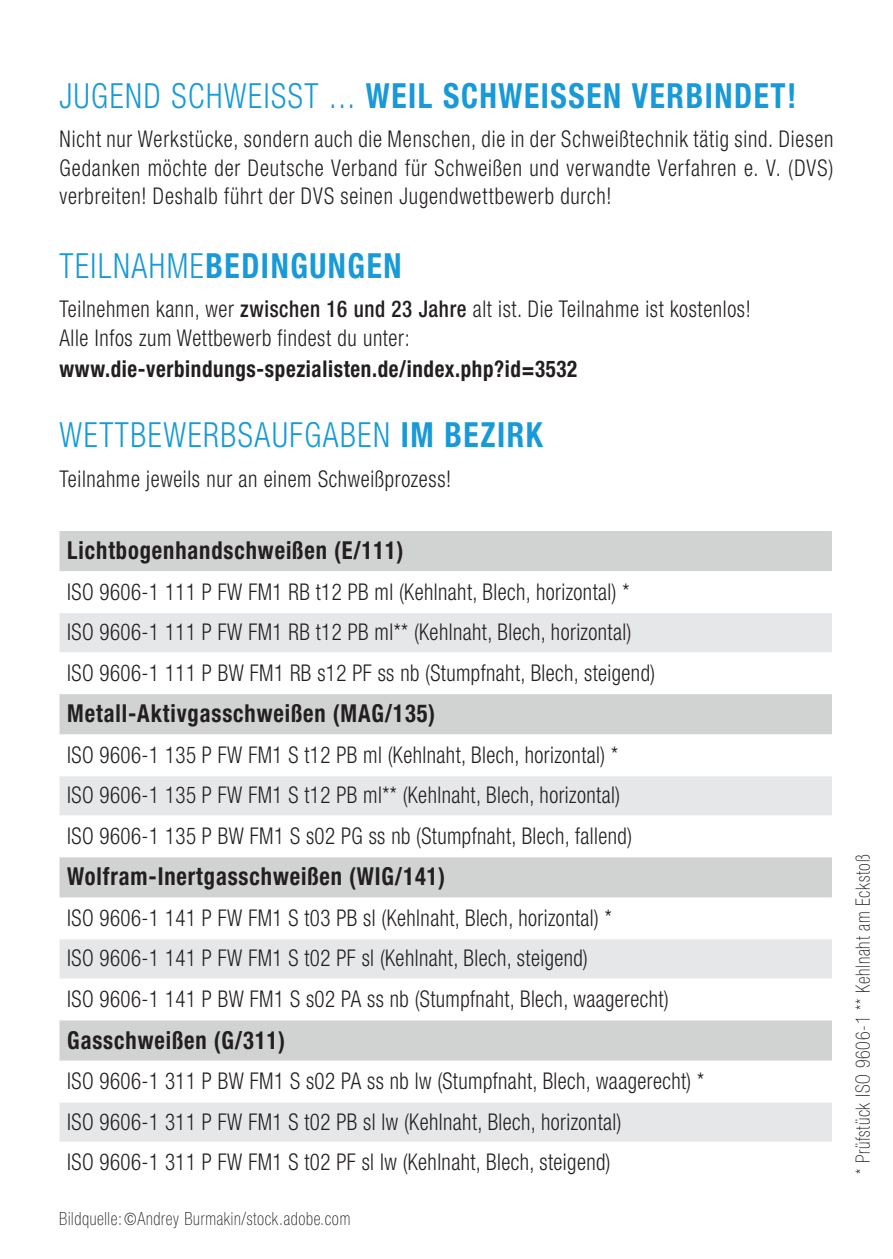
<style>
.page{position:relative;width:893px;height:1259px;background:#fff}
.page>*{position:absolute;margin:0;border:0;box-sizing:border-box;transform-origin:0 0}
.t1{font:700 condensed 34.8px "Helvetica Neue LT Std";letter-spacing:.05em;color:#179ad7;scale:.91 1}
.t2{font:300 condensed 34.8px "Helvetica Neue LT Std";letter-spacing:.05em;color:#179ad7;scale:.91 1}
.t3{font:700 condensed 24.6px "Helvetica Neue LT Std";letter-spacing:.04em;color:#231f20;scale:.91 1}
.t4{font:300 condensed 23.1px/40.5px "Helvetica Neue LT Std";letter-spacing:.02em;color:#231f20;scale:.91 1}
.t5{font:700 condensed 23.1px "Helvetica Neue LT Std";letter-spacing:.03em;color:#231f20;scale:.91 1}
.t6{font:100 condensed 19.8px "Helvetica Neue LT Std";letter-spacing:.04em;color:#231f20;scale:.91 1}
.t7{font:100 condensed 18.3px "Helvetica Neue LT Std";letter-spacing:.04em;color:#231f20;scale:.91 1}
.s1{font-weight:300}
.s2{font-weight:500}
.s3{font-weight:700}
.s4{font-family:"Corporate S";font-weight:300;font-stretch:normal}
</style>
<div class="page">
<div style="left:60px;top:531px;width:772px;height:40px;background:#d1d2d2"></div>
<svg style="left:60px;top:613px;width:772px;height:528px"></svg>
<hr style="left:58px;top:652px;width:775px;height:1px;background:#fff">
<hr style="left:58px;top:692px;width:775px;height:2px;background:#fff">
<hr style="left:58px;top:734px;width:775px;height:2px;background:#fff">
<hr style="left:58px;top:775px;width:775px;height:1px;background:#fff">
<hr style="left:58px;top:815px;width:775px;height:2px;background:#fff">
<hr style="left:58px;top:856px;width:775px;height:1px;background:#fff">
<hr style="left:58px;top:897px;width:775px;height:2px;background:#fff">
<hr style="left:58px;top:938px;width:775px;height:1px;background:#fff">
<hr style="left:58px;top:978px;width:775px;height:2px;background:#fff">
<hr style="left:58px;top:1019px;width:775px;height:1px;background:#fff">
<hr style="left:58px;top:1060px;width:775px;height:2px;background:#fff">
<hr style="left:58px;top:1101px;width:775px;height:1px;background:#fff">
<h1 class="t1" style="left:60px;top:74px;width:811px"><span class="s1">JUGEND SCHWEISST ...</span> WEIL SCHWEISSEN VERBINDET!</h1>
<p class="t4" style="left:60px;top:125px;width:852px;line-height:28.5px;text-align:justify">Nicht nur Werkstücke, sondern auch die Menschen, die in der Schweißtechnik tätig sind. Diesen Gedanken möchte der Deutsche Verband für Schweißen und verwandte Verfahren e. V. (DVS) verbreiten! Deshalb führt der DVS seinen Jugendwettbewerb durch!</p>
<h1 class="t1" style="left:60px;top:244px;width:377px"><span class="s1">TEILNAHME</span>BEDINGUNGEN</h1>
<p class="t4" style="left:60px;top:295px;width:761px;line-height:28.5px">Teilnehmen kann, wer <span class="s2">zwischen 16 und 23 Jahre</span> alt ist. Die Teilnahme ist kostenlos!<br>Alle Infos zum Wettbewerb findest du unter:</p>
<p class="t5" style="left:60px;top:354px;width:570px">www.die-verbindungs-spezialisten.de/index.php?id=3532</p>
<h1 class="t2" style="left:60px;top:415px;width:533px">WETTBEWERBSAUFGABEN <span class="s3">IM BEZIRK</span></h1>
<p class="t4" style="left:60px;top:458px;width:432px">Teilnahme jeweils nur an einem Schweißprozess!</p>
<p class="t3" style="left:67px;top:535px;width:371px">Lichtbogenhandschweißen (E/111)</p>
<p class="t4" style="left:67px;top:571px;width:647px">ISO 9606-1 111 P FW FM1 RB t12 PB ml (Kehlnaht, Blech, horizontal) *<br>ISO 9606-1 111 P FW FM1 RB t12 PB ml** (Kehlnaht, Blech, horizontal)<br>ISO 9606-1 111 P BW FM1 RB s12 PF ss nb (Stumpfnaht, Blech, steigend)</p>
<p class="t3" style="left:67px;top:698px;width:406px">Metall-Aktivgasschweißen (MAG/135)</p>
<p class="t4" style="left:67px;top:734px;width:622px">ISO 9606-1 135 P FW FM1 S t12 PB ml (Kehlnaht, Blech, horizontal) *<br>ISO 9606-1 135 P FW FM1 S t12 PB ml** (Kehlnaht, Blech, horizontal)<br>ISO 9606-1 135 P BW FM1 S s02 PG ss nb (Stumpfnaht, Blech, fallend)</p>
<p class="t3" style="left:67px;top:861px;width:417px">Wolfram-Inertgasschweißen (WIG/141)</p>
<p class="t4" style="left:67px;top:897px;width:662px">ISO 9606-1 141 P FW FM1 S t03 PB sl (Kehlnaht, Blech, horizontal) *<br>ISO 9606-1 141 P FW FM1 S t02 PF sl (Kehlnaht, Blech, steigend)<br>ISO 9606-1 141 P BW FM1 S s02 PA ss nb (Stumpfnaht, Blech, waagerecht)</p>
<p class="t3" style="left:67px;top:1025px;width:241px">Gasschweißen (G/311)</p>
<p class="t4" style="left:67px;top:1060px;width:701px">ISO 9606-1 311 P BW FM1 S s02 PA ss nb lw (Stumpfnaht, Blech, waagerecht) *<br>ISO 9606-1 311 P FW FM1 S t02 PB sl lw (Kehlnaht, Blech, horizontal)<br>ISO 9606-1 311 P FW FM1 S t02 PF sl lw (Kehlnaht, Blech, steigend)</p>
<p class="t7" style="left:59px;top:1208px;width:321px">Bildquelle: <span class="s4">©</span>Andrey Burmakin/stock.adobe.com</p>
<p class="t6" style="left:852px;top:1174px;width:353px;rotate:-90deg">* Prüfstück ISO 9606-1 ** Kehlnaht am Eckstoß</p>
</div>
